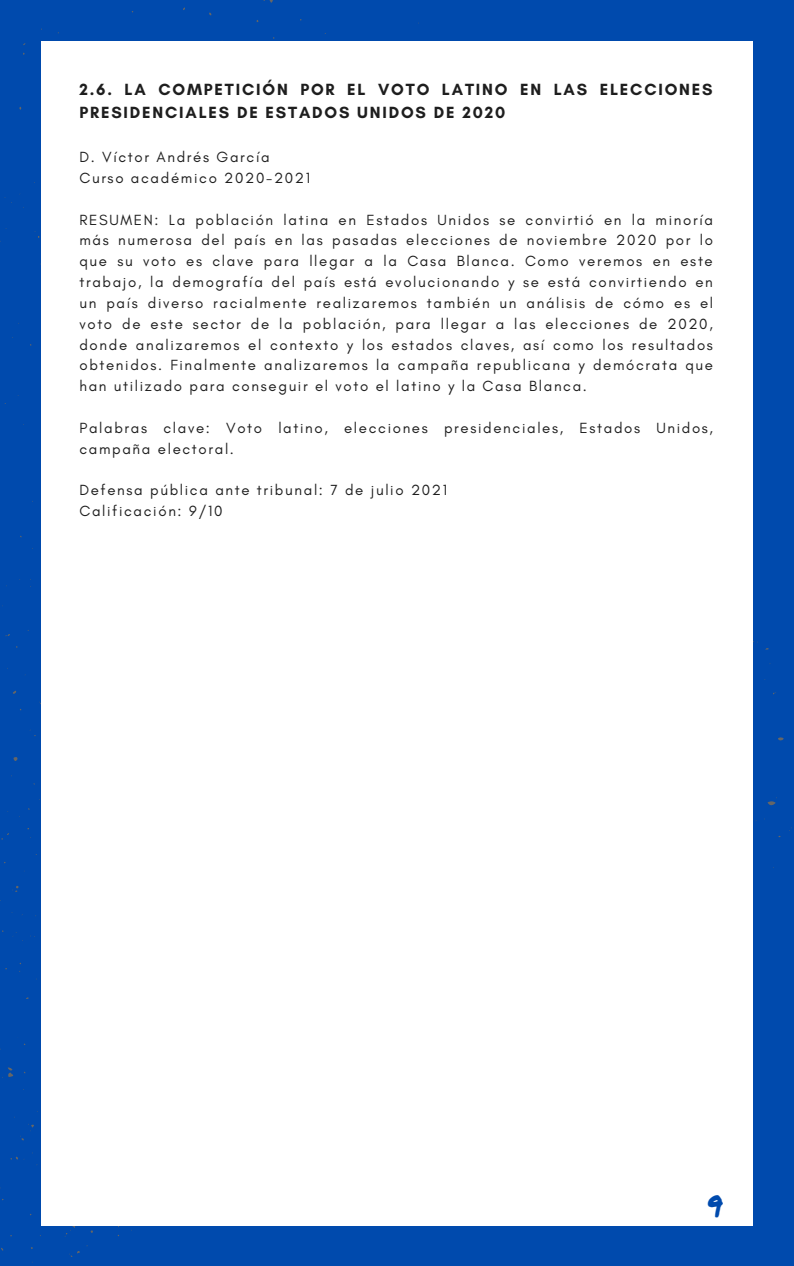
<style>
.page{position:relative;width:794px;height:1266px;background:#fff}
.page>*{position:absolute;margin:0;border:0;box-sizing:border-box;transform-origin:0 0}
.t1{font:30px "Permanent Marker";color:#004aad}
.t2{font:700 16.5px/23.1px "Glacial Indifference";letter-spacing:.11em;color:#1e1e1e}
.t3{font:15px/20.9px "Glacial Indifference";letter-spacing:.11em;color:#1e1e1e}
</style>
<div class="page">
<div style="left:0;top:0;width:793px;height:1266px;background:#004aad"></div>
<div style="left:41px;top:41px;width:711px;height:1184px;background:#fff"></div>
<p class="t2" style="left:79px;top:78px;width:634px">2.6. LA COMPETICIÓN POR EL VOTO LATINO EN LAS ELECCIONES<br>PRESIDENCIALES DE ESTADOS UNIDOS DE 2020</p>
<p class="t3" style="left:79px;top:146px;width:232px">D. Víctor Andrés García<br>Curso académico 2020-2021</p>
<p class="t3" style="left:79px;top:209px;width:635px;text-align:justify">RESUMEN: La población latina en Estados Unidos se convirtió en la minoría más numerosa del país en las pasadas elecciones de noviembre 2020 por lo que su voto es clave para llegar a la Casa Blanca. Como veremos en este trabajo, la demografía del país está evolucionando y se está convirtiendo en un país diverso racialmente realizaremos también un análisis de cómo es el voto de este sector de la población, para llegar a las elecciones de 2020, donde analizaremos el contexto y los estados claves, así como los resultados obtenidos. Finalmente analizaremos la campaña republicana y demócrata que han utilizado para conseguir el voto el latino y la Casa Blanca.</p>
<p class="t3" style="left:79px;top:417px;width:635px">Palabras clave: Voto latino, elecciones presidenciales, Estados Unidos, campaña electoral.</p>
<p class="t3" style="left:79px;top:480px;width:369px">Defensa pública ante tribunal: 7 de julio 2021<br>Calificación: 9/10</p>
<h1 class="t1" style="left:706px;top:1183px;width:17px">9</h1>
</div>
